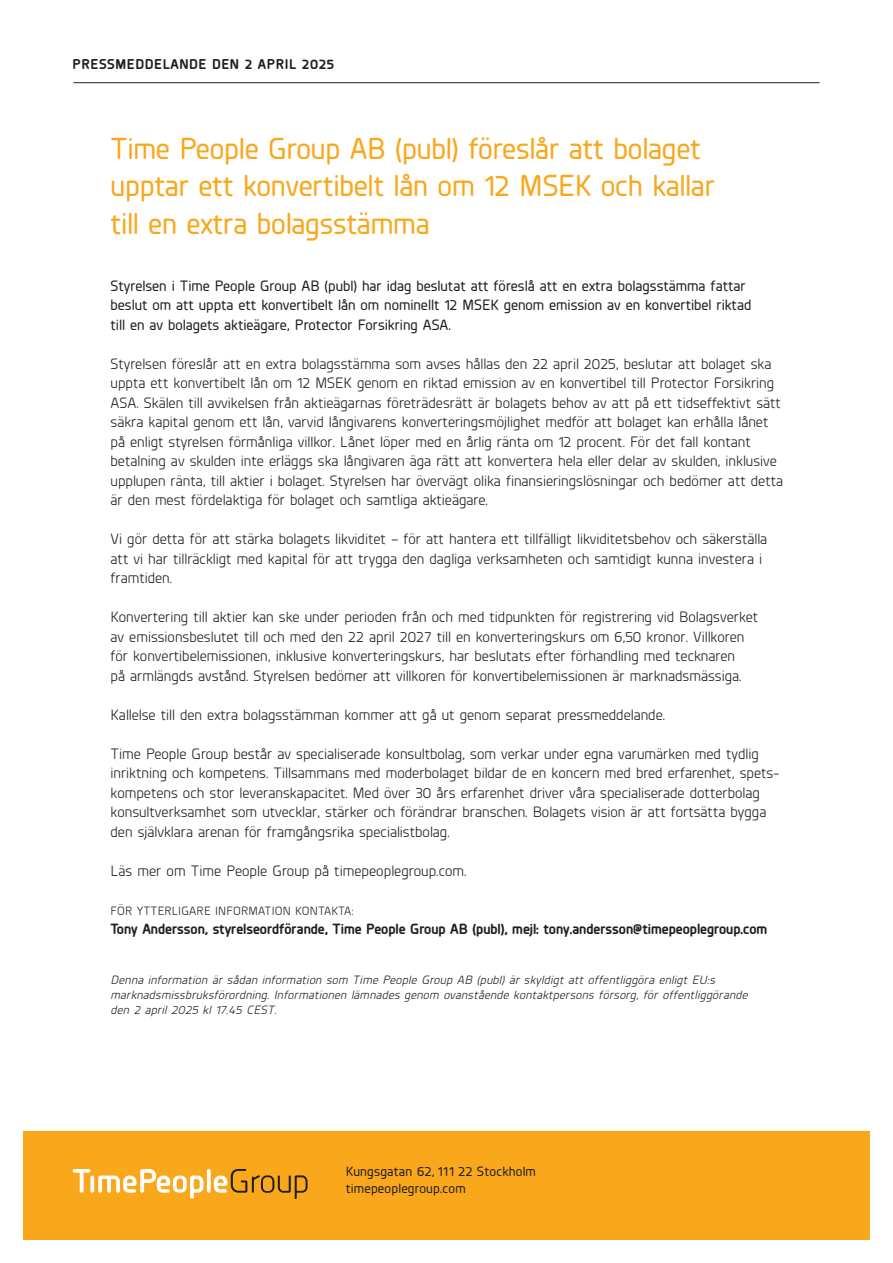
<style>
.page{position:relative;width:893px;height:1263px;background:#fff}
.page>*{position:absolute;margin:0;border:0;box-sizing:border-box;transform-origin:0 0}
.t1{font:500 30.3px/37.5px "Planer";letter-spacing:-.005em;color:#f9a71b}
.t2{font:15px/19.5px "Planer";color:#231f20}
.t3{font:500 15px/19.5px "Planer";color:#231f20}
.t4{font:700 14.85px "Planer";color:#231f20}
.t5{font:700 14.25px "Planer";letter-spacing:.04em;color:#231f20}
.t6{font:500 13.5px/16.2px "Planer";letter-spacing:.015em;color:#231f20}
.t7{font:italic 12px/15px "Planer";letter-spacing:.02em;color:#231f20}
.t8{font:12px "Planer";letter-spacing:.015em;color:#231f20}
</style>
<div class="page">
<div style="left:23px;top:1131px;width:847px;height:108px;background:#f9a71b"></div>
<svg style="left:73px;top:1169px;width:18px;height:24px"></svg>
<svg style="left:90px;top:1175px;width:4px;height:18px"></svg>
<svg style="left:98px;top:1169px;width:105px;height:30px"></svg>
<svg style="left:207px;top:1169px;width:4px;height:24px"></svg>
<svg style="left:214px;top:1169px;width:94px;height:30px"></svg>
<hr style="left:73px;top:82px;width:747px;height:1px;background:#231f20">
<p class="t5" style="left:73px;top:54px;width:263px">PRESSMEDDELANDE DEN 2 APRIL 2025</p>
<h1 class="t1" style="left:111px;top:128px;width:606px">Time People Group AB (publ) föreslår att bolaget upptar ett konvertibelt lån om 12 MSEK och kallar till en extra bolagsstämma</h1>
<p class="t3" style="left:111px;top:275px;width:642px">Styrelsen i Time People Group AB (publ) har idag beslutat att föreslå att en extra bolagsstämma fattar beslut om att uppta ett konvertibelt lån om nominellt 12 MSEK genom emission av en konvertibel riktad till en av bolagets aktieägare, Protector Forsikring ASA.</p>
<p class="t2" style="left:111px;top:353px;width:674px">Styrelsen föreslår att en extra bolagsstämma som avses hållas den 22 april 2025, beslutar att bolaget ska uppta ett konvertibelt lån om 12 MSEK genom en riktad emission av en konvertibel till Protector Forsikring ASA. Skälen till avvikelsen från aktieägarnas företrädesrätt är bolagets behov av att på ett tidseffektivt sätt säkra kapital genom ett lån, varvid långivarens konverteringsmöjlighet medför att bolaget kan erhålla lånet på enligt styrelsen förmånliga villkor. Lånet löper med en årlig ränta om 12 procent. För det fall kontant betalning av skulden inte erläggs ska långivaren äga rätt att konvertera hela eller delar av skulden, inklusive upplupen ränta, till aktier i bolaget. Styrelsen har övervägt olika finansieringslösningar och bedömer att detta är den mest fördelaktiga för bolaget och samtliga aktieägare.</p>
<p class="t2" style="left:111px;top:529px;width:658px">Vi gör detta för att stärka bolagets likviditet – för att hantera ett tillfälligt likviditetsbehov och säkerställa att vi har tillräckligt med kapital för att trygga den dagliga verksamheten och samtidigt kunna investera i framtiden.</p>
<p class="t2" style="left:111px;top:607px;width:649px">Konvertering till aktier kan ske under perioden från och med tidpunkten för registrering vid Bolagsverket av emissionsbeslutet till och med den 22 april 2027 till en konverteringskurs om 6,50 kronor. Villkoren för konvertibelemissionen, inklusive konverteringskurs, har beslutats efter förhandling med tecknaren<br>på armlängds avstånd. Styrelsen bedömer att villkoren för konvertibelemissionen är marknadsmässiga.</p>
<p class="t2" style="left:111px;top:704px;width:556px">Kallelse till den extra bolagsstämman kommer att gå ut genom separat pressmeddelande.</p>
<p class="t2" style="left:111px;top:743px;width:670px">Time People Group består av specialiserade konsultbolag, som verkar under egna varumärken med tydlig inriktning och kompetens. Tillsammans med moderbolaget bildar de en koncern med bred erfarenhet, spets&shy;kompetens och stor leveranskapacitet. Med över 30 års erfarenhet driver våra specialiserade dotterbolag konsultverksamhet som utvecklar, stärker och förändrar branschen. Bolagets vision är att fortsätta bygga den självklara arenan för framgångsrika specialistbolag.</p>
<p class="t2" style="left:111px;top:860px;width:357px">Läs mer om Time People Group på timepeoplegroup.com.</p>
<p class="t8" style="left:111px;top:903px;width:244px">FÖR YTTERLIGARE INFORMATION KONTAKTA:</p>
<p class="t4" style="left:111px;top:918px;width:658px">Tony Andersson, styrelseordförande, Time People Group AB (publ), mejl: tony.andersson@timepeoplegroup.com</p>
<p class="t7" style="left:111px;top:972px;width:638px">Denna information är sådan information som Time People Group AB (publ) är skyldigt att offentliggöra enligt EU:s marknadsmissbruksförordning. Informationen lämnades genom ovanstående kontaktpersons försorg, för offentliggörande den 2 april 2025 kl 17.45 CEST.</p>
<p class="t6" style="left:346px;top:1163px;width:192px">Kungsgatan 62, 111 22 Stockholm timepeoplegroup.com</p>
</div>
